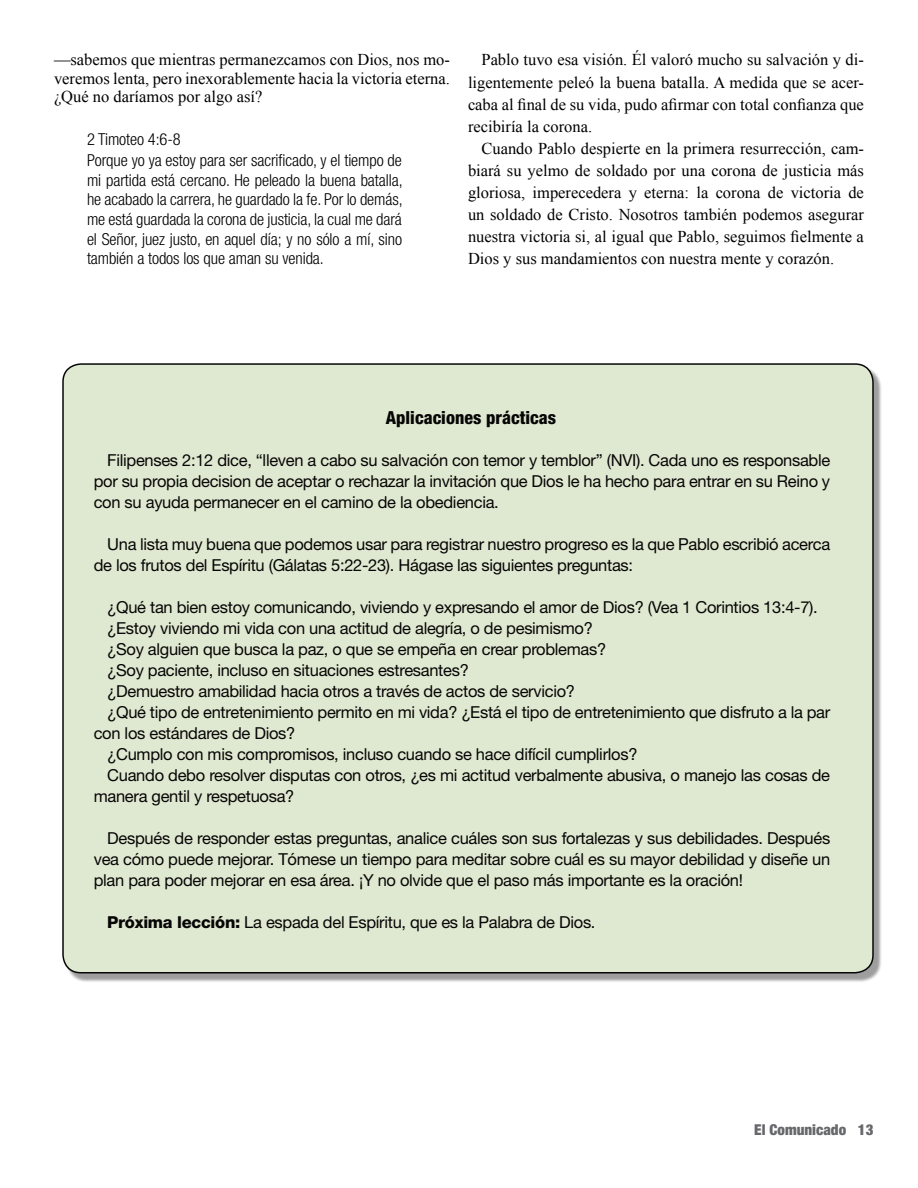
<style>
.page{position:relative;width:918px;height:1188px;background:#fff}
.page>*{position:absolute;margin:0;border:0;box-sizing:border-box;transform-origin:0 0}
.t1{font:800 condensed 18px "Helvetica Neue";color:#000}
.t2{font:16.5px/21px "Helvetica Neue";letter-spacing:-.02em;color:#000;text-align:justify}
.t3{font:16.5px/22px "Times New Roman";color:#000;text-align:justify}
.t4{font:300 condensed 16.5px/19.6px "Helvetica Neue";letter-spacing:-.005em;color:#000}
.t5{font:900 condensed 15px "Helvetica Neue";color:#67686b}
.s1{font-weight:800}
</style>
<div class="page">
<div style="left:65px;top:366px;width:818px;height:616px;background:#000;opacity:.4"></div>
<div style="left:63px;top:364px;width:810px;height:609px;background:#dfe8cf;border-radius:18px"></div>
<p class="t3" style="left:54px;top:50px;width:398px;line-height:18.6px">—sabemos que mientras permanezcamos con Dios, nos mo&shy;veremos lenta, pero inexorablemente hacia la victoria eterna. ¿Qué no daríamos por algo así?</p>
<p class="t4" style="left:87px;top:128px;width:316px;line-height:21.1px">2 Timoteo 4:6-8<br>Porque yo ya estoy para ser sacrificado, y el tiempo de</p>
<p class="t4" style="left:87px;top:170px;width:317px;text-align:justify">mi partida está cercano. He peleado la buena batalla, he acabado la carrera, he guardado la fe. Por lo demás, me está guardada la corona de justicia, la cual me dará el Señor, juez justo, en aquel día; y no sólo a mí, sino también a todos los que aman su venida.</p>
<p class="t3" style="left:468px;top:49px;width:398px;text-indent:13px">Pablo tuvo esa visión. Él valoró mucho su salvación y di&shy;ligentemente peleó la buena batalla. A medida que se acer&shy;caba al final de su vida, pudo afirmar con total confianza que recibiría la corona.</p>
<p class="t3" style="left:468px;top:137px;width:398px;text-indent:13px">Cuando Pablo despierte en la primera resurrección, cam&shy;biará su yelmo de soldado por una corona de justicia más gloriosa, imperecedera y eterna: la corona de victoria de un soldado de Cristo. Nosotros también podemos asegurar nuestra victoria si, al igual que Pablo, seguimos fielmente a Dios y sus mandamientos con nuestra mente y corazón.</p>
<p class="t1" style="left:386px;top:406px;width:172px">Aplicaciones prácticas</p>
<p class="t2" style="left:94px;top:449px;width:738px;text-indent:13px">Filipenses 2:12 dice, “lleven a cabo su salvación con temor y temblor” (NVI). Cada uno es responsable por su propia decision de aceptar o rechazar la invitación que Dios le ha hecho para entrar en su Reino y con su ayuda permanecer en el camino de la obediencia.</p>
<p class="t2" style="left:94px;top:533px;width:738px;text-indent:13px">Una lista muy buena que podemos usar para registrar nuestro progreso es la que Pablo escribió acerca de los frutos del Espíritu (Gálatas 5:22-23). Hágase las siguientes preguntas:</p>
<p class="t2" style="left:107px;top:596px;width:712px">¿Qué tan bien estoy comunicando, viviendo y expresando el amor de Dios? (Vea 1 Corintios 13:4-7).</p>
<p class="t2" style="left:107px;top:617px;width:487px">¿Estoy viviendo mi vida con una actitud de alegría, o de pesimismo?</p>
<p class="t2" style="left:107px;top:638px;width:501px">¿Soy alguien que busca la paz, o que se empeña en crear problemas?</p>
<p class="t2" style="left:107px;top:659px;width:363px">¿Soy paciente, incluso en situaciones estresantes?</p>
<p class="t2" style="left:107px;top:680px;width:469px">¿Demuestro amabilidad hacia otros a través de actos de servicio?</p>
<p class="t2" style="left:107px;top:701px;width:725px">¿Qué tipo de entretenimiento permito en mi vida? ¿Está el tipo de entretenimiento que disfruto a la par</p>
<p class="t2" style="left:94px;top:722px;width:203px">con los estándares de Dios?</p>
<p class="t2" style="left:107px;top:743px;width:532px">¿Cumplo con mis compromisos, incluso cuando se hace difícil cumplirlos?</p>
<p class="t2" style="left:107px;top:764px;width:724px">Cuando debo resolver disputas con otros, ¿es mi actitud verbalmente abusiva, o manejo las cosas de</p>
<p class="t2" style="left:94px;top:785px;width:202px">manera gentil y respetuosa?</p>
<p class="t2" style="left:94px;top:827px;width:738px;text-indent:13px">Después de responder estas preguntas, analice cuáles son sus fortalezas y sus debilidades. Después vea cómo puede mejorar. Tómese un tiempo para meditar sobre cuál es su mayor debilidad y diseñe un plan para poder mejorar en esa área. ¡Y no olvide que el paso más importante es la oración!</p>
<p class="t2" style="left:107px;top:911px;width:490px"><span class="s1">Próxima lección:</span> La espada del Espíritu, que es la Palabra de Dios.</p>
<p class="t5" style="left:754px;top:1121px;width:121px">El Comunicado 13</p>
</div>
